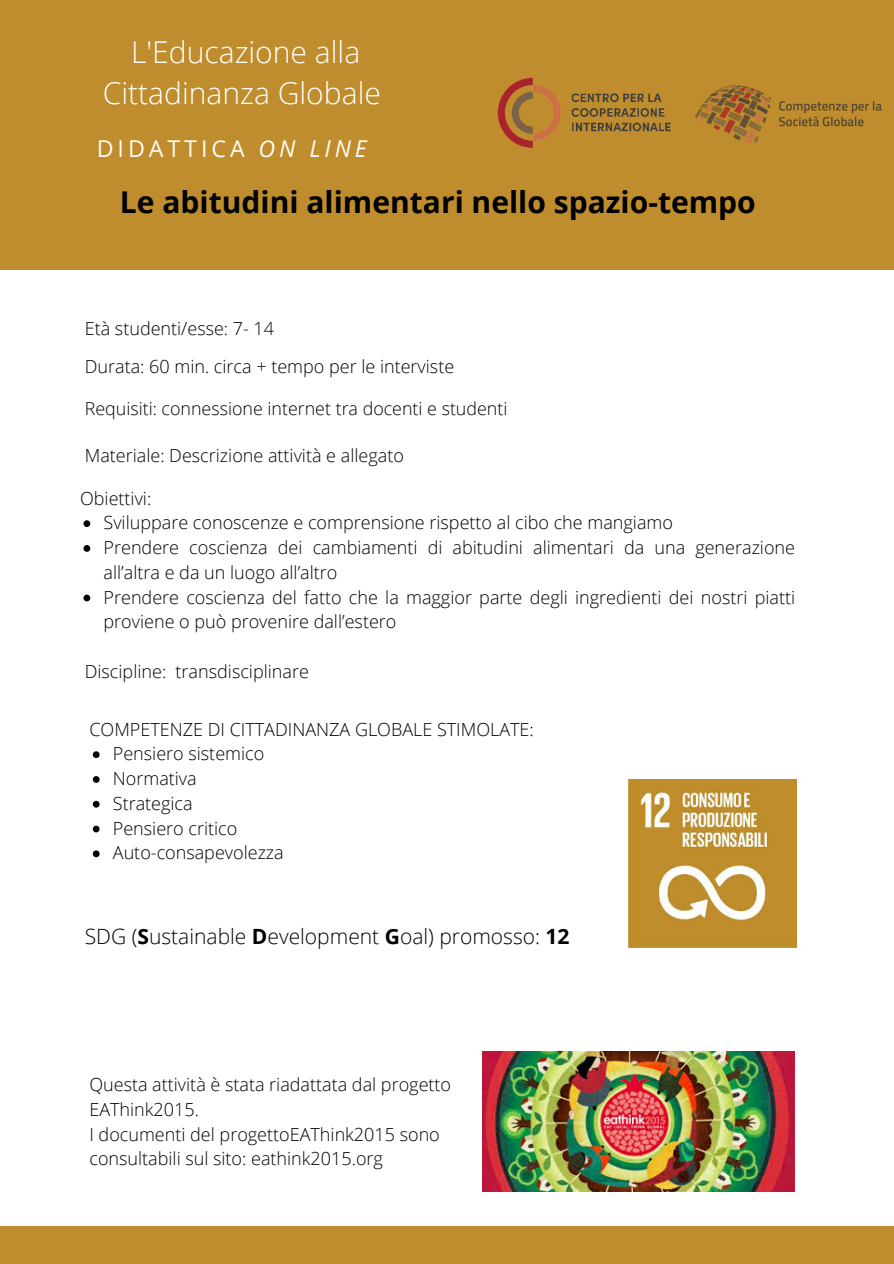
<style>
.page{position:relative;width:894px;height:1264px;background:#fff}
.page>*{position:absolute;margin:0;border:0;box-sizing:border-box;transform-origin:0 0}
.t1{font:700 30px "Open Sans";color:#000}
.t2{font:300 30px/41.7px "Open Sans";color:#fff;text-align:center}
.t3{font:23.25px "Open Sans";letter-spacing:.17em;color:#fffcf3}
.t4{font:300 21px "Open Sans";color:#000}
.t5{font:300 18px/24.8px "Open Sans";color:#000}
.t6{font:300 17.85px "Open Sans";color:#000}
.s1{font-style:italic}
.s2{font-weight:700}
</style>
<div class="page">
<div style="left:0;top:0;width:893px;height:269px;background:#bf8d2d"></div>
<div style="left:0;top:1226px;width:893px;height:37px;background:#bf8d2d"></div>
<img style="left:497px;top:77px;width:385px;height:71px">
<img style="left:628px;top:779px;width:167px;height:168px">
<img style="left:482px;top:1051px;width:312px;height:140px">
<svg style="left:83px;top:520px;width:7px;height:7px"></svg>
<svg style="left:83px;top:545px;width:7px;height:7px"></svg>
<svg style="left:83px;top:594px;width:7px;height:7px"></svg>
<svg style="left:93px;top:751px;width:6px;height:7px"></svg>
<svg style="left:93px;top:776px;width:6px;height:6px"></svg>
<svg style="left:93px;top:800px;width:6px;height:7px"></svg>
<svg style="left:93px;top:825px;width:6px;height:7px"></svg>
<svg style="left:93px;top:850px;width:6px;height:7px"></svg>
<h1 class="t2" style="left:103px;top:30px;width:279px">L'Educazione alla<br>Cittadinanza Globale</h1>
<p class="t3" style="left:97px;top:132px;width:271px">DIDATTICA <span class="s1">ON LINE</span></p>
<h1 class="t1" style="left:120px;top:181px;width:637px">Le abitudini alimentari nello spazio-tempo</h1>
<p class="t5" style="left:85px;top:308px;width:371px;line-height:38.5px">Età studenti/esse: 7- 14<br>Durata: 60 min. circa + tempo per le interviste</p>
<p class="t6" style="left:85px;top:396px;width:424px">Requisiti: connessione internet tra docenti e studenti</p>
<p class="t5" style="left:85px;top:442px;width:320px">Materiale: Descrizione attività e allegato</p>
<p class="t5" style="left:80px;top:485px;width:73px">Obiettivi:</p>
<p class="t5" style="left:103px;top:510px;width:693px">Sviluppare conoscenze e comprensione rispetto al cibo che mangiamo<br>Prendere coscienza dei cambiamenti di abitudini alimentari da una generazione all’altra e da un luogo all’altro<br>Prendere coscienza del fatto che la maggior parte degli ingredienti dei nostri piatti proviene o può provenire dall’estero</p>
<p class="t5" style="left:85px;top:658px;width:225px">Discipline: transdisciplinare</p>
<p class="t5" style="left:89px;top:716px;width:446px">COMPETENZE DI CITTADINANZA GLOBALE STIMOLATE:</p>
<p class="t5" style="left:113px;top:741px;width:172px">Pensiero sistemico<br>Normativa<br>Strategica<br>Pensiero critico<br>Auto-consapevolezza</p>
<p class="t4" style="left:85px;top:921px;width:486px">SDG (<span class="s2">S</span>ustainable <span class="s2">D</span>evelopment <span class="s2">G</span>oal) promosso: <span class="s2">12</span></p>
<p class="t5" style="left:89px;top:1071px;width:363px">Questa attività è stata riadattata dal progetto EAThink2015.<br>I documenti del progettoEAThink2015 sono consultabili sul sito: eathink2015.org</p>
</div>
